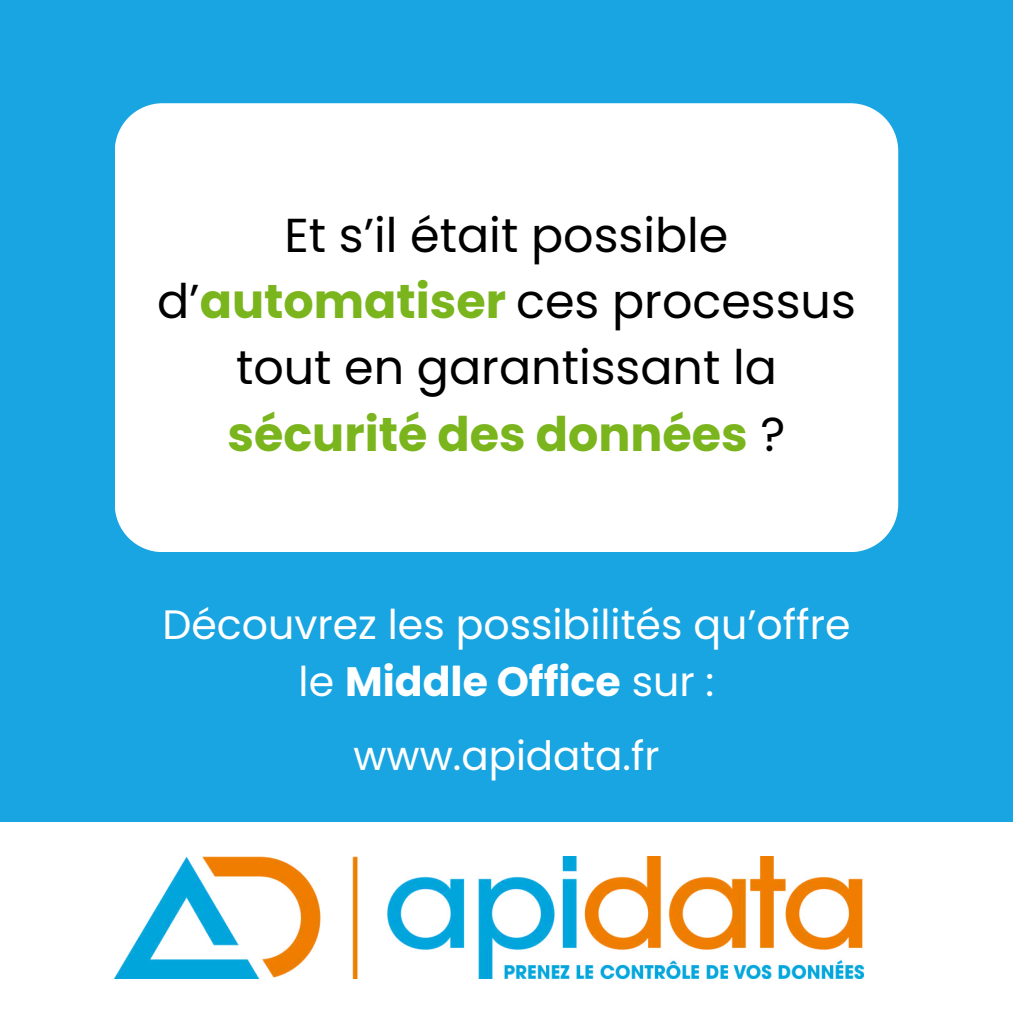
<style>
.page{position:relative;width:1013px;height:1013px;background:#fff}
.page>*{position:absolute;margin:0;border:0;box-sizing:border-box;transform-origin:0 0}
.t1{font:47.62px/66.2px "Poppins";color:#000;text-align:center}
.t2{font:41px/57.2px "Poppins";color:#fff;text-align:center}
.t3{font:40.38px "Poppins";color:#fff}
.s1{font-weight:700;color:#7ab51d}
.s2{font-weight:700}
</style>
<div class="page">
<div style="left:0;top:0;width:1012px;height:1012px;background:#19a5e1"></div>
<div style="left:115px;top:103px;width:783px;height:449px;background:#fff"></div>
<div style="left:0;top:822px;width:1012px;height:190px;background:#fff"></div>
<img style="left:115px;top:856px;width:748px;height:122px">
<p class="t1" style="left:157px;top:202px;width:700px">Et s’il était possible d’<span class="s1">automatiser</span> ces processus tout en garantissant la <span class="s1">sécurité des données</span> ?</p>
<p class="t2" style="left:162px;top:596px;width:689px">Découvrez les possibilités qu’offre le <span class="s2">Middle Office</span> sur :</p>
<p class="t3" style="left:353px;top:727px;width:307px">www.apidata.fr</p>
</div>
